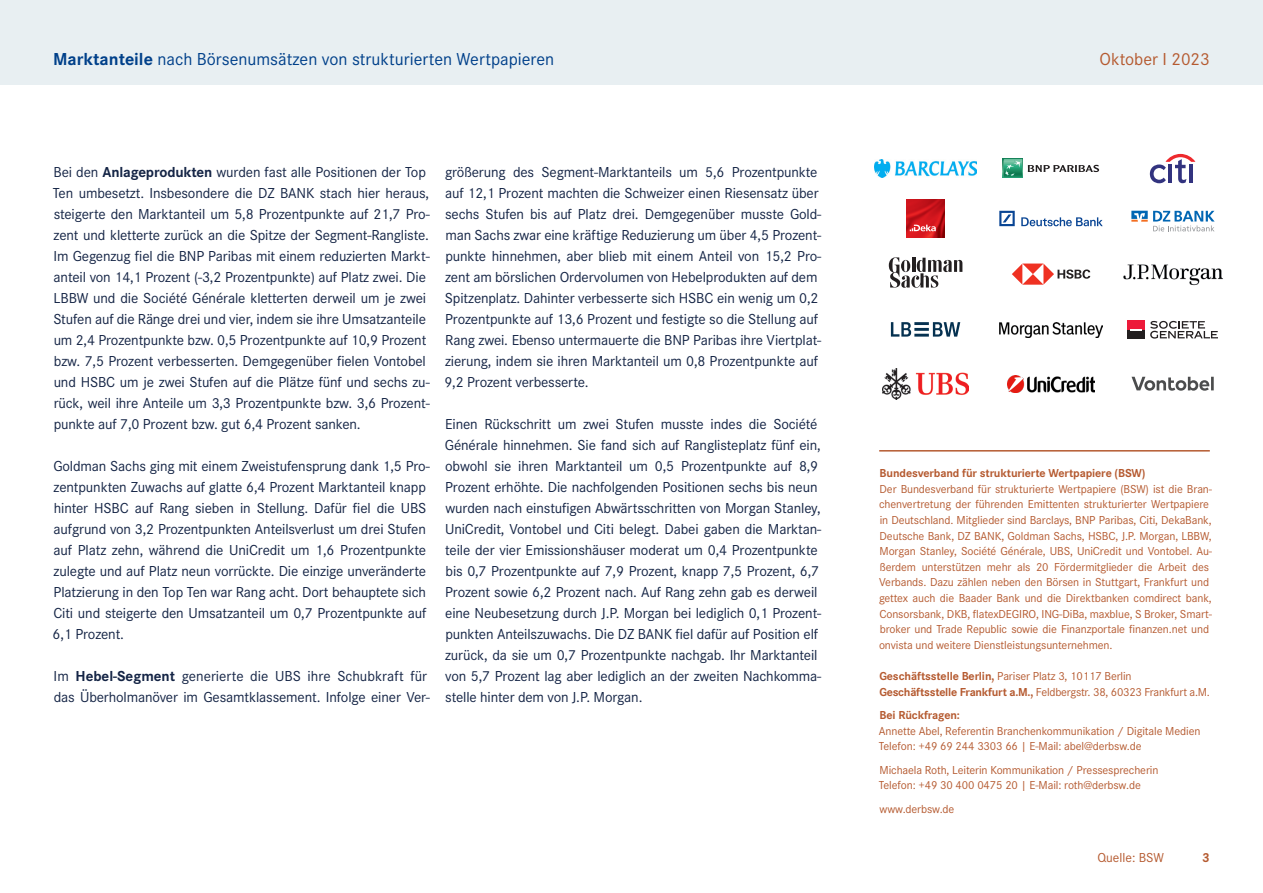
<style>
.page{position:relative;width:1263px;height:893px;background:#fff}
.page>*{position:absolute;margin:0;border:0;box-sizing:border-box;transform-origin:0 0}
.t1{font:18px "Corporate S";color:#00408a}
.t2{font:18px "Corporate S";color:#b55a30}
.BSW_Fließtext{font:15px/21px "Corporate S";letter-spacing:-.01em;color:#142445}
.t3{font:13.5px "Corporate S";color:#b55a30}
.t4{font:700 13.5px "Corporate S";color:#b55a30}
.BSW_Maginalspalte{font:12px/15.6px "Corporate S";letter-spacing:-.01em;color:#b55a30}
.BSW_Maginalspalte-2{font:700 12px "Corporate S";letter-spacing:-.01em;color:#b55a30}
.s1{font-weight:700}
</style>
<div class="page">
<div style="left:0;top:0;width:1262px;height:85px;background:#e8eff2"></div>
<svg style="left:1131px;top:211px;width:83px;height:20px"></svg>
<img style="left:882px;top:368px;width:87px;height:31px">
<svg style="left:1150px;top:321px;width:68px;height:18px"></svg>
<div style="left:1127px;top:321px;width:18px;height:9px;background:#ed1a3a"></div>
<div style="left:1127px;top:330px;width:18px;height:9px;background:#231f20"></div>
<svg style="left:1130px;top:329px;width:12px;height:1px"></svg>
<svg style="left:891px;top:322px;width:69px;height:15px"></svg>
<svg style="left:1022px;top:159px;width:1px;height:18px"></svg>
<svg style="left:1003px;top:159px;width:19px;height:18px"></svg>
<svg style="left:1028px;top:165px;width:71px;height:7px"></svg>
<img style="left:1007px;top:375px;width:87px;height:17px">
<svg style="left:1150px;top:154px;width:45px;height:29px"></svg>
<hr style="left:1189px;top:165px;width:4px;height:18px;background:#32337f">
<svg style="left:1131px;top:377px;width:83px;height:14px"></svg>
<img style="left:907px;top:200px;width:37px;height:38px">
<svg style="left:910px;top:225px;width:26px;height:6px"></svg>
<svg style="left:999px;top:211px;width:16px;height:15px"></svg>
<svg style="left:1021px;top:217px;width:82px;height:9px"></svg>
<svg style="left:889px;top:257px;width:73px;height:31px"></svg>
<svg style="left:1012px;top:264px;width:78px;height:21px"></svg>
<img style="left:1123px;top:264px;width:100px;height:22px">
<img style="left:1000px;top:322px;width:102px;height:15px">
<img style="left:874px;top:160px;width:103px;height:17px">
<hr style="left:879px;top:450px;width:331px;height:2px;background:#b55a30">
<p class="t1" style="left:53px;top:47px;width:503px"><span class="s1">Marktanteile</span> nach Börsenumsätzen von strukturierten Wertpapieren</p>
<p class="BSW_Fließtext" style="left:53px;top:161px;width:379px">Bei den <span class="s1">Anlageprodukten</span> wurden fast alle Positionen der Top Ten umbesetzt. Insbesondere die DZ BANK stach hier heraus, steigerte den Marktanteil um 5,8 Prozentpunkte auf 21,7 Pro&shy;zent und kletterte zurück an die Spitze der Segment-Rangliste.<br>Im Gegenzug fiel die BNP Paribas mit einem reduzierten Markt&shy;anteil von 14,1 Prozent (-3,2 Prozentpunkte) auf Platz zwei. Die LBBW und die Société Générale kletterten derweil um je zwei Stufen auf die Ränge drei und vier, indem sie ihre Umsatzanteile um 2,4 Prozentpunkte bzw. 0,5 Prozentpunkte auf 10,9 Prozent bzw. 7,5 Prozent verbesserten. Demgegenüber fielen Vontobel und HSBC um je zwei Stufen auf die Plätze fünf und sechs zu&shy;rück, weil ihre Anteile um 3,3 Prozentpunkte bzw. 3,6 Prozent&shy;punkte auf 7,0 Prozent bzw. gut 6,4 Prozent sanken.</p>
<p class="BSW_Fließtext" style="left:53px;top:455px;width:379px">Goldman Sachs ging mit einem Zweistufensprung dank 1,5 Pro&shy;zentpunkten Zuwachs auf glatte 6,4 Prozent Marktanteil knapp hinter HSBC auf Rang sieben in Stellung. Dafür fiel die UBS aufgrund von 3,2 Prozentpunkten Anteilsverlust um drei Stufen auf Platz zehn, während die UniCredit um 1,6 Prozentpunkte zulegte und auf Platz neun vorrückte. Die einzige unveränderte Platzierung in den Top Ten war Rang acht. Dort behauptete sich Citi und steigerte den Umsatzanteil um 0,7 Prozentpunkte auf 6,1 Prozent.</p>
<p class="BSW_Fließtext" style="left:54px;top:665px;width:378px">Im <span class="s1">Hebel-Segment</span> generierte die UBS ihre Schubkraft für das Überholmanöver im Gesamtklassement. Infolge einer Ver-</p>
<p class="BSW_Fließtext" style="left:444px;top:161px;width:378px">größerung des Segment-Marktanteils um 5,6 Prozentpunkte auf 12,1 Prozent machten die Schweizer einen Riesensatz über sechs Stufen bis auf Platz drei. Demgegenüber musste Gold&shy;man Sachs zwar eine kräftige Reduzierung um über 4,5 Prozent&shy;punkte hinnehmen, aber blieb mit einem Anteil von 15,2 Pro&shy;zent am börslichen Ordervolumen von Hebelprodukten auf dem Spitzenplatz. Dahinter verbesserte sich HSBC ein wenig um 0,2<br>Prozentpunkte auf 13,6 Prozent und festigte so die Stellung auf Rang zwei. Ebenso untermauerte die BNP Paribas ihre Viertplat&shy;zierung, indem sie ihren Marktanteil um 0,8 Prozentpunkte auf 9,2 Prozent verbesserte.</p>
<p class="BSW_Fließtext" style="left:445px;top:413px;width:378px">Einen Rückschritt um zwei Stufen musste indes die Société Générale hinnehmen. Sie fand sich auf Ranglisteplatz fünf ein, obwohl sie ihren Marktanteil um 0,5 Prozentpunkte auf 8,9<br>Prozent erhöhte. Die nachfolgenden Positionen sechs bis neun wurden nach einstufigen Abwärtsschritten von Morgan Stanley, UniCredit, Vontobel und Citi belegt. Dabei gaben die Marktan&shy;teile der vier Emissionshäuser moderat um 0,4 Prozentpunkte bis 0,7 Prozentpunkte auf 7,9 Prozent, knapp 7,5 Prozent, 6,7<br>Prozent sowie 6,2 Prozent nach. Auf Rang zehn gab es derweil eine Neubesetzung durch J.P. Morgan bei lediglich 0,1 Prozent&shy;punkten Anteilszuwachs. Die DZ BANK fiel dafür auf Position elf zurück, da sie um 0,7 Prozentpunkte nachgab. Ihr Marktanteil von 5,7 Prozent lag aber lediglich an der zweiten Nachkomma&shy;stelle hinter dem von J.P. Morgan.</p>
<p class="t2" style="left:1099px;top:47px;width:112px">Oktober I 2023</p>
<p class="BSW_Maginalspalte-2" style="left:880px;top:465px;width:267px">Bundesverband für strukturierte Wertpapiere (BSW)</p>
<p class="BSW_Maginalspalte" style="left:879px;top:481px;width:335px">Der Bundesverband für strukturierte Wertpapiere (BSW) ist die Bran&shy;chenvertretung der führenden Emittenten strukturierter Wertpapiere in Deutschland. Mitglieder sind Barclays, BNP Paribas, Citi, DekaBank, Deutsche Bank, DZ BANK, Goldman Sachs, HSBC, J.P. Morgan, LBBW, Morgan Stanley, Société Générale, UBS, UniCredit und Vontobel. Au&shy;ßerdem unterstützen mehr als 20 Fördermitglieder die Arbeit des Verbands. Dazu zählen neben den Börsen in Stuttgart, Frankfurt und gettex auch die Baader Bank und die Direktbanken comdirect bank, Consorsbank, DKB, flatexDEGIRO, ING-DiBa, maxblue, S Broker, Smart&shy;broker und Trade Republic sowie die Finanzportale finanzen.net und onvista und weitere Dienstleistungsunternehmen.</p>
<p class="BSW_Maginalspalte" style="left:879px;top:668px;width:332px"><span class="s1">Geschäftsstelle Berlin,</span> Pariser Platz 3, 10117 Berlin<br><span class="s1">Geschäftsstelle Frankfurt a.M.,</span> Feldbergstr. 38, 60323 Frankfurt a.M.</p>
<p class="BSW_Maginalspalte-2" style="left:880px;top:707px;width:82px">Bei Rückfragen:</p>
<p class="BSW_Maginalspalte" style="left:879px;top:722px;width:323px">Annette Abel, Referentin Branchenkommunikation / Digitale Medien</p>
<p class="BSW_Maginalspalte" style="left:879px;top:738px;width:264px">Telefon: +49 69 244 3303 66 | E-Mail: abel@derbsw.de</p>
<p class="BSW_Maginalspalte" style="left:879px;top:761px;width:280px">Michaela Roth, Leiterin Kommunikation / Pressesprecherin</p>
<p class="BSW_Maginalspalte" style="left:879px;top:777px;width:263px">Telefon: +49 30 400 0475 20 | E-Mail: roth@derbsw.de</p>
<p class="BSW_Maginalspalte" style="left:879px;top:800px;width:76px">www.derbsw.de</p>
<p class="t3" style="left:1097px;top:849px;width:68px">Quelle: BSW</p>
<p class="t4" style="left:1202px;top:848px;width:9px">3</p>
</div>
